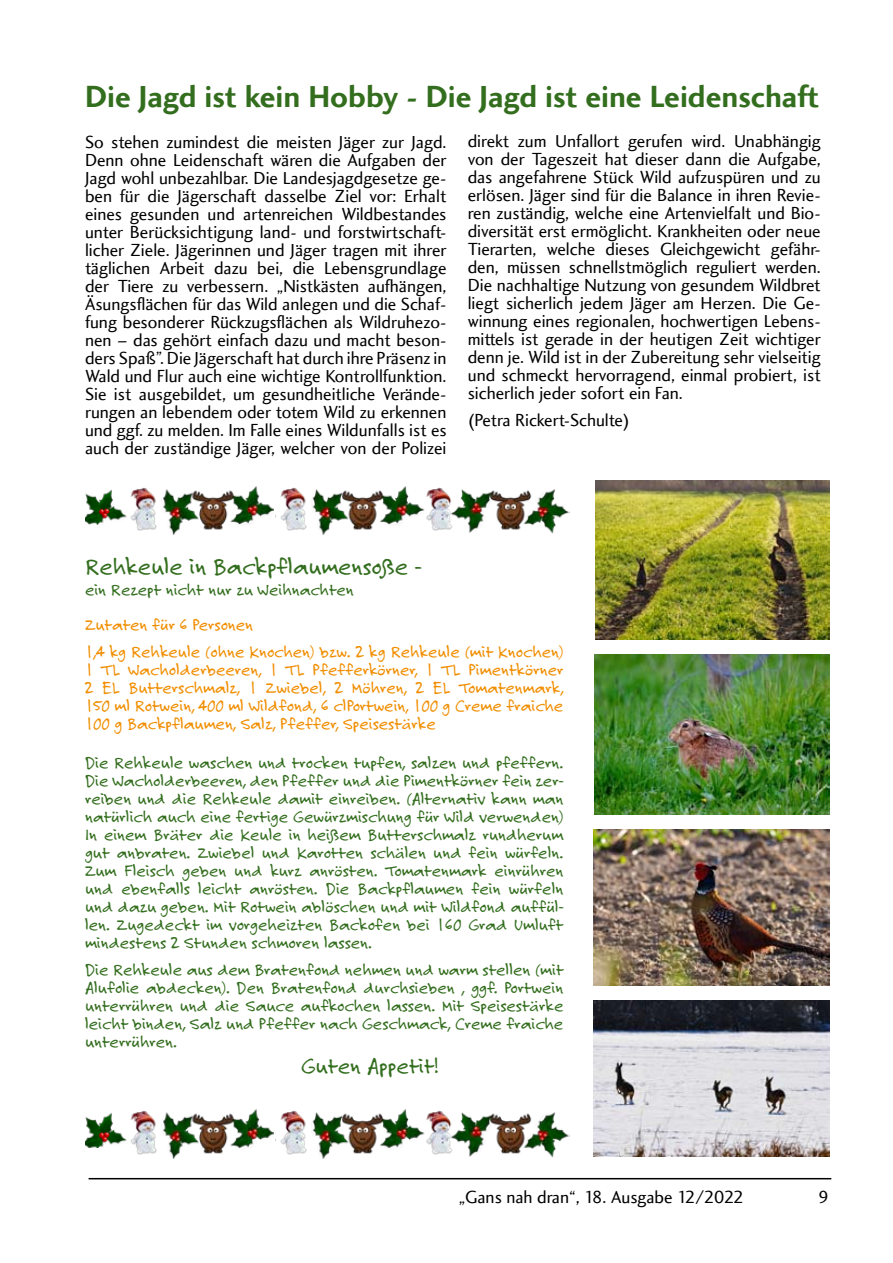
<style>
.page{position:relative;width:893px;height:1263px;background:#fff}
.page>*{position:absolute;margin:0;border:0;box-sizing:border-box;transform-origin:0 0}
.t1{font:31.5px "Charlotte Sans Bold Plain";color:#336e1e}
.t2{font:25.5px "Felt Tip Roman";color:#336e1e}
.t3{font:24px "Felt Tip Roman";color:#336e1e}
.t4{font:18px/18px "Charlotte Sans Book Plain";color:#000;text-align:justify}
.t5{font:18px/18px "Felt Tip Roman";color:#336e1e;text-align:justify}
.t6{font:18px/18px "Felt Tip Roman";color:#f18e00}
</style>
<div class="page">
<hr style="left:89px;top:1178px;width:742px;height:1px;background:#000">
<img style="left:594px;top:1000px;width:235px;height:157px">
<img style="left:594px;top:829px;width:235px;height:157px">
<img style="left:594px;top:654px;width:235px;height:160px">
<img style="left:595px;top:481px;width:234px;height:158px">
<img style="left:280px;top:486px;width:289px;height:49px">
<img style="left:85px;top:489px;width:41px;height:36px">
<img style="left:126px;top:486px;width:147px;height:49px">
<img style="left:280px;top:1110px;width:289px;height:48px">
<img style="left:85px;top:1112px;width:41px;height:36px">
<img style="left:126px;top:1110px;width:147px;height:48px">
<h1 class="t1" style="left:85px;top:79px;width:736px">Die Jagd ist kein Hobby - Die Jagd ist eine Leidenschaft</h1>
<p class="t4" style="left:85px;top:133px;width:363px">So stehen zumindest die meisten Jäger zur Jagd.<br>Denn ohne Leidenschaft wären die Aufgaben der Jagd wohl unbezahlbar. Die Landesjagdgesetze ge&shy;ben für die Jägerschaft dasselbe Ziel vor: Erhalt eines gesunden und artenreichen Wildbestandes unter Berücksichtigung land- und forstwirtschaft&shy;licher Ziele. Jägerinnen und Jäger tragen mit ihrer täglichen Arbeit dazu bei, die Lebensgrundlage der Tiere zu verbessern. „Nistkästen aufhängen, Äsungsflächen für das Wild anlegen und die Schaf&shy;fung besonderer Rückzugsflächen als Wildruhezo&shy;nen – das gehört einfach dazu und macht beson&shy;ders Spaß”. Die Jägerschaft hat durch ihre Präsenz in Wald und Flur auch eine wichtige Kontrollfunktion.<br>Sie ist ausgebildet, um gesundheitliche Verände&shy;rungen an lebendem oder totem Wild zu erkennen und ggf. zu melden. Im Falle eines Wildunfalls ist es auch der zuständige Jäger, welcher von der Polizei</p>
<p class="t4" style="left:468px;top:133px;width:354px">direkt zum Unfallort gerufen wird. Unabhängig von der Tageszeit hat dieser dann die Aufgabe, das angefahrene Stück Wild aufzuspüren und zu erlösen. Jäger sind für die Balance in ihren Revie&shy;ren zuständig, welche eine Artenvielfalt und Bio&shy;diversität erst ermöglicht. Krankheiten oder neue Tierarten, welche dieses Gleichgewicht gefähr&shy;den, müssen schnellstmöglich reguliert werden.<br>Die nachhaltige Nutzung von gesundem Wildbret liegt sicherlich jedem Jäger am Herzen. Die Ge&shy;winnung eines regionalen, hochwertigen Lebens&shy;mittels ist gerade in der heutigen Zeit wichtiger denn je. Wild ist in der Zubereitung sehr vielseitig und schmeckt hervorragend, einmal probiert, ist sicherlich jeder sofort ein Fan.</p>
<p class="t4" style="left:468px;top:411px;width:164px">(Petra Rickert-Schulte)</p>
<h2 class="t2" style="left:85px;top:550px;width:338px">Rehkeule in Backpflaumensoße -</h2>
<p class="t5" style="left:85px;top:580px;width:270px">ein Rezept nicht nur zu Weihnachten</p>
<p class="t6" style="left:85px;top:611px;width:480px;line-height:26.5px">Zutaten für 6 Personen<br>1,4 kg Rehkeule (ohne Knochen) bzw. 2 kg Rehkeule (mit Knochen)</p>
<p class="t6" style="left:85px;top:660px;width:480px;text-align:justify">1 TL Wacholderbeeren, 1 TL Pfefferkörner, 1 TL Pimentkörner 2 EL Butterschmalz, 1 Zwiebel, 2 Möhren, 2 EL Tomatenmark, 150 ml Rotwein, 400 ml Wildfond, 6 clPortwein, 100 g Creme fraiche 100 g Backpflaumen, Salz, Pfeffer, Speisestärke</p>
<p class="t5" style="left:85px;top:754px;width:480px">Die Rehkeule waschen und trocken tupfen, salzen und pfeffern.<br>Die Wacholderbeeren, den Pfeffer und die Pimentkörner fein zer&shy;reiben und die Rehkeule damit einreiben. (Alternativ kann man natürlich auch eine fertige Gewürzmischung für Wild verwenden)<br>In einem Bräter die Keule in heißem Butterschmalz rundherum gut anbraten. Zwiebel und Karotten schälen und fein würfeln.<br>Zum Fleisch geben und kurz anrösten. Tomatenmark einrühren und ebenfalls leicht anrösten. Die Backpflaumen fein würfeln und dazu geben. Mit Rotwein ablöschen und mit Wildfond auffül&shy;len. Zugedeckt im vorgeheizten Backofen bei 160 Grad Umluft mindestens 2 Stunden schmoren lassen.</p>
<p class="t5" style="left:85px;top:960px;width:480px">Die Rehkeule aus dem Bratenfond nehmen und warm stellen (mit Alufolie abdecken). Den Bratenfond durchsieben , ggf. Portwein unterrühren und die Sauce aufkochen lassen. Mit Speisestärke leicht binden, Salz und Pfeffer nach Geschmack, Creme fraiche unterrühren.</p>
<h3 class="t3" style="left:301px;top:1051px;width:139px">Guten Appetit!</h3>
<p class="t4" style="left:459px;top:1189px;width:287px">„Gans nah dran“, 18. Ausgabe 12/2022</p>
</div>
